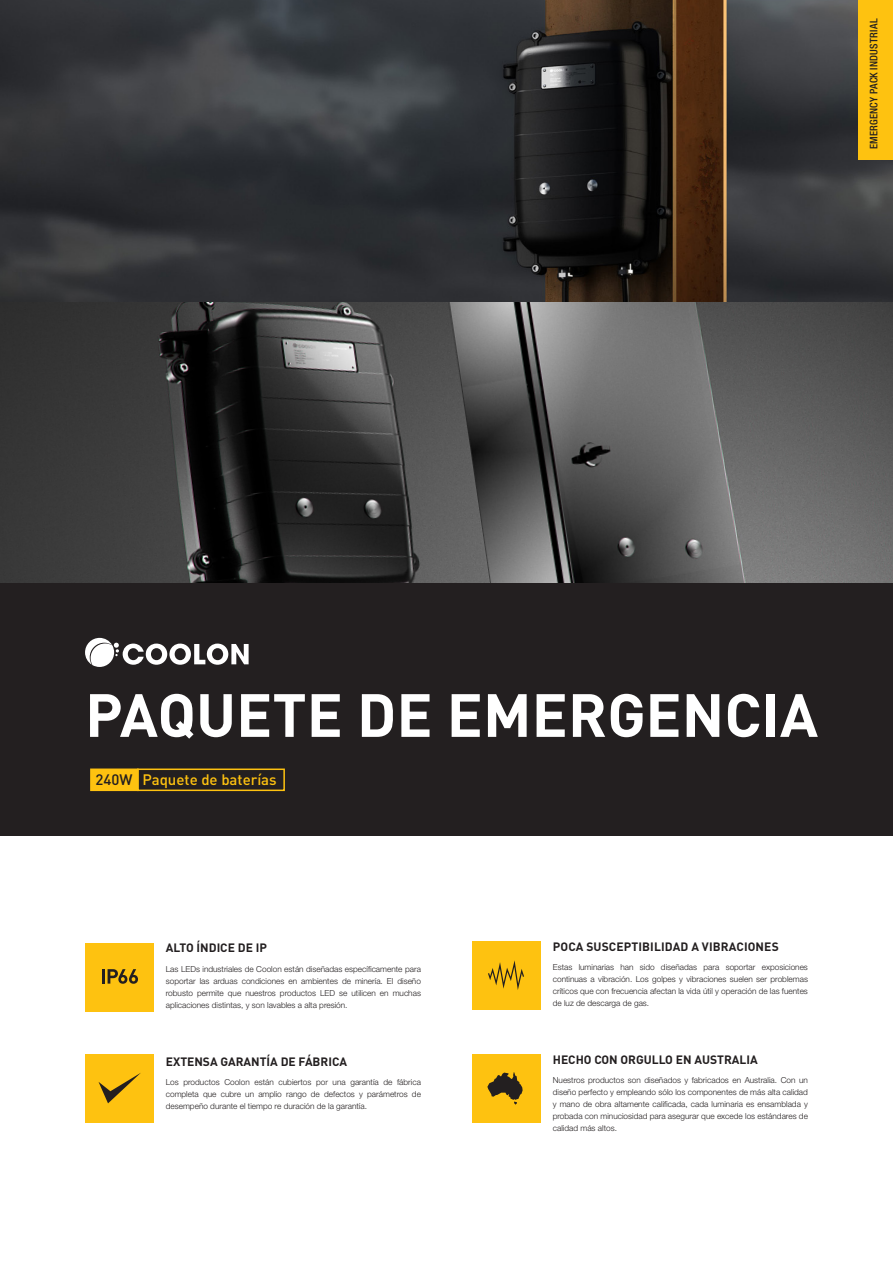
<style>
.page{position:relative;width:893px;height:1263px;background:#fff}
.page>*{position:absolute;margin:0;border:0;box-sizing:border-box;transform-origin:0 0}
.t1{font:700 60px "DIN Pro";color:#fff}
.t2{font:500 15px "DIN Pro";color:#fec210}
.t3{font:500 15px "DIN Pro";color:#231f20}
.icon_ft_-_subhead{font:700 12px "DIN Pro";color:#231f20}
.icon_ft_-_body{font:500 condensed 10.5px "Helvetica Neue LT Std";letter-spacing:.025em;color:#231f20}
.icon_ft_-_body-2{font:300 8.25px/12px "Helvetica Neue LT Std";color:#231f20;text-align:justify}
</style>
<div class="page">
<div style="left:0;top:583px;width:893px;height:253px;background:#231f20"></div>
<img style="left:0;top:0;width:893px;height:583px">
<div style="left:859px;top:0;width:34px;height:159px;background:#fec210"></div>
<svg style="left:85px;top:638px;width:164px;height:29px"></svg>
<div style="left:137px;top:768px;width:148px;height:23px;border:2px solid #fec210"></div>
<div style="left:91px;top:769px;width:47px;height:21px;background:#fec210"></div>
<div style="left:90px;top:768px;width:49px;height:23px;border:2px solid #fec210"></div>
<div style="left:85px;top:1054px;width:68px;height:68px;background:#fec210"></div>
<svg style="left:99px;top:1073px;width:42px;height:30px"></svg>
<div style="left:472px;top:1054px;width:68px;height:68px;background:#fec210"></div>
<svg style="left:487px;top:1072px;width:36px;height:33px"></svg>
<div style="left:85px;top:943px;width:68px;height:68px;background:#fec210"></div>
<hr style="left:102px;top:969px;width:3px;height:15px;background:#231f20">
<svg style="left:108px;top:969px;width:30px;height:15px"></svg>
<div style="left:472px;top:942px;width:68px;height:68px;background:#fec210"></div>
<svg style="left:488px;top:960px;width:36px;height:30px"></svg>
<p class="icon_ft_-_body" style="left:868px;top:149px;width:132px;rotate:-90deg">EMERGENCY PACK INDUSTRIAL</p>
<p class="t1" style="left:85px;top:674px;width:735px">PAQUETE DE EMERGENCIA</p>
<p class="t3" style="left:95px;top:770px;width:39px">240W</p>
<p class="t2" style="left:142px;top:770px;width:136px">Paquete de baterías</p>
<p class="icon_ft_-_subhead" style="left:166px;top:940px;width:103px">ALTO ÍNDICE DE IP</p>
<p class="icon_ft_-_body-2" style="left:166px;top:963px;width:257px">Las LEDs industriales de Coolon están diseñadas específicamente para soportar las arduas condiciones en ambientes de minería. El diseño robusto permite que nuestros productos LED se utilicen en muchas aplicaciones distintas, y son lavables a alta presión.</p>
<p class="icon_ft_-_subhead" style="left:166px;top:1053px;width:183px">EXTENSA GARANTÍA DE FÁBRICA</p>
<p class="icon_ft_-_body-2" style="left:166px;top:1076px;width:257px">Los productos Coolon están cubiertos por una garantía de fábrica completa que cubre un amplio rango de defectos y parámetros de desempeño durante el tiempo re duración de la garantía.</p>
<p class="icon_ft_-_subhead" style="left:553px;top:938px;width:227px">POCA SUSCEPTIBILIDAD A VIBRACIONES</p>
<p class="icon_ft_-_body-2" style="left:553px;top:961px;width:257px">Estas luminarias han sido diseñadas para soportar exposiciones continuas a vibración. Los golpes y vibraciones suelen ser problemas críticos que con frecuencia afectan la vida útil y operación de las fuentes de luz de descarga de gas.</p>
<p class="icon_ft_-_subhead" style="left:553px;top:1051px;width:206px">HECHO CON ORGULLO EN AUSTRALIA</p>
<p class="icon_ft_-_body-2" style="left:553px;top:1074px;width:257px">Nuestros productos son diseñados y fabricados en Australia. Con un diseño perfecto y empleando sólo los componentes de más alta calidad y mano de obra altamente calificada, cada luminaria es ensamblada y probada con minuciosidad para asegurar que excede los estándares de calidad más altos.</p>
</div>
